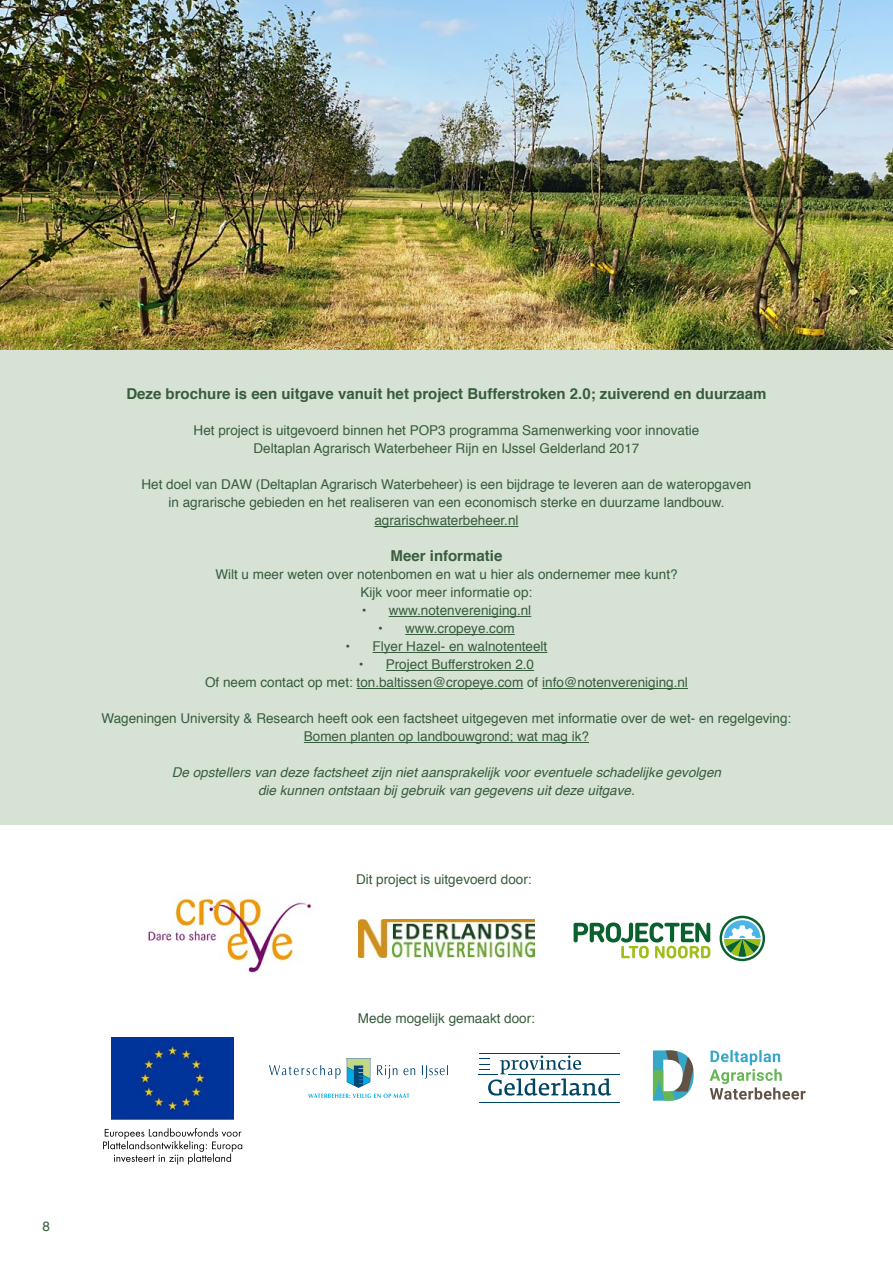
<style>
.page{position:relative;width:893px;height:1263px;background:#fff}
.page>*{position:absolute;margin:0;border:0;box-sizing:border-box;transform-origin:0 0}
.t1{font:700 15px "Helvetica";color:#385c3d}
.t2{font:13.5px/18px "Helvetica";color:#385c3d;text-align:center}
.t3{font:italic 13.5px/18px "Helvetica";color:#385c3d;text-align:center}
</style>
<div class="page">
<div style="left:0;top:350px;width:893px;height:475px;background:#d6e3d4"></div>
<hr style="left:374px;top:526px;width:145px;height:1px;background:#385c3d">
<hr style="left:389px;top:616px;width:142px;height:1px;background:#385c3d">
<hr style="left:405px;top:634px;width:110px;height:1px;background:#385c3d">
<hr style="left:373px;top:652px;width:174px;height:1px;background:#385c3d">
<hr style="left:386px;top:670px;width:148px;height:1px;background:#385c3d">
<hr style="left:357px;top:688px;width:166px;height:1px;background:#385c3d">
<hr style="left:542px;top:688px;width:146px;height:1px;background:#385c3d">
<hr style="left:304px;top:742px;width:285px;height:1px;background:#385c3d">
<svg style="left:422px;top:1065px;width:26px;height:14px"></svg>
<svg style="left:269px;top:1058px;width:146px;height:40px"></svg>
<hr style="left:479px;top:1053px;width:140px;height:1px;background:#004563">
<svg style="left:479px;top:1055px;width:132px;height:40px"></svg>
<hr style="left:508px;top:1074px;width:111px;height:1px;background:#004563">
<hr style="left:479px;top:1102px;width:140px;height:1px;background:#004563">
<img style="left:148px;top:892px;width:164px;height:81px">
<svg style="left:574px;top:922px;width:136px;height:36px"></svg>
<svg style="left:724px;top:920px;width:37px;height:37px"></svg>
<svg style="left:724px;top:925px;width:37px;height:32px"></svg>
<div style="left:720px;top:916px;width:45px;height:45px;border:2px solid #09612d;border-radius:50%"></div>
<hr style="left:724px;top:938px;width:37px;height:1px;background:#fff">
<img style="left:111px;top:1037px;width:123px;height:82px">
<img style="left:0;top:0;width:893px;height:350px">
<img style="left:358px;top:919px;width:176px;height:39px">
<svg style="left:653px;top:1050px;width:41px;height:51px"></svg>
<svg style="left:710px;top:1050px;width:95px;height:50px"></svg>
<img style="left:105px;top:1128px;width:136px;height:9px">
<img style="left:103px;top:1141px;width:139px;height:11px">
<img style="left:114px;top:1155px;width:62px;height:7px">
<svg style="left:177px;top:1155px;width:6px;height:9px"></svg>
<img style="left:188px;top:1153px;width:43px;height:11px">
<p class="t1" style="left:126px;top:382px;width:642px">Deze brochure is een uitgave vanuit het project Bufferstroken 2.0; zuiverend en duurzaam</p>
<p class="t2" style="left:194px;top:422px;width:507px">Het project is uitgevoerd binnen het POP3 programma Samenwerking voor innovatie<br>Deltaplan Agrarisch Waterbeheer Rijn en IJssel Gelderland 2017</p>
<p class="t2" style="left:142px;top:476px;width:611px">Het doel van DAW (Deltaplan Agrarisch Waterbeheer) is een bijdrage te leveren aan de wateropgaven in agrarische gebieden en het realiseren van een economisch sterke en duurzame landbouw. agrarischwaterbeheer.nl</p>
<p class="t1" style="left:391px;top:544px;width:113px">Meer informatie</p>
<p class="t2" style="left:215px;top:566px;width:464px">Wilt u meer weten over notenbomen en wat u hier als ondernemer mee kunt?<br>Kijk voor meer informatie op:</p>
<p class="t2" style="left:362px;top:602px;width:171px">• www.notenvereniging.nl</p>
<p class="t2" style="left:378px;top:620px;width:138px">• www.cropeye.com</p>
<p class="t2" style="left:346px;top:638px;width:203px">• Flyer Hazel- en walnotenteelt</p>
<p class="t2" style="left:205px;top:656px;width:484px">• Project Bufferstroken 2.0<br>Of neem contact op met: ton.baltissen@cropeye.com of info@notenvereniging.nl</p>
<p class="t2" style="left:102px;top:710px;width:691px">Wageningen University &amp; Research heeft ook een factsheet uitgegeven met informatie over de wet- en regelgeving:<br>Bomen planten op landbouwgrond; wat mag ik?</p>
<p class="t3" style="left:172px;top:764px;width:551px">De opstellers van deze factsheet zijn niet aansprakelijk voor eventuele schadelijke gevolgen die kunnen ontstaan bij gebruik van gegevens uit deze uitgave.</p>
<p class="t2" style="left:356px;top:871px;width:177px">Dit project is uitgevoerd door:</p>
<p class="t2" style="left:358px;top:1010px;width:179px">Mede mogelijk gemaakt door:</p>
<p class="t2" style="left:43px;top:1217px;width:9px">8</p>
</div>
